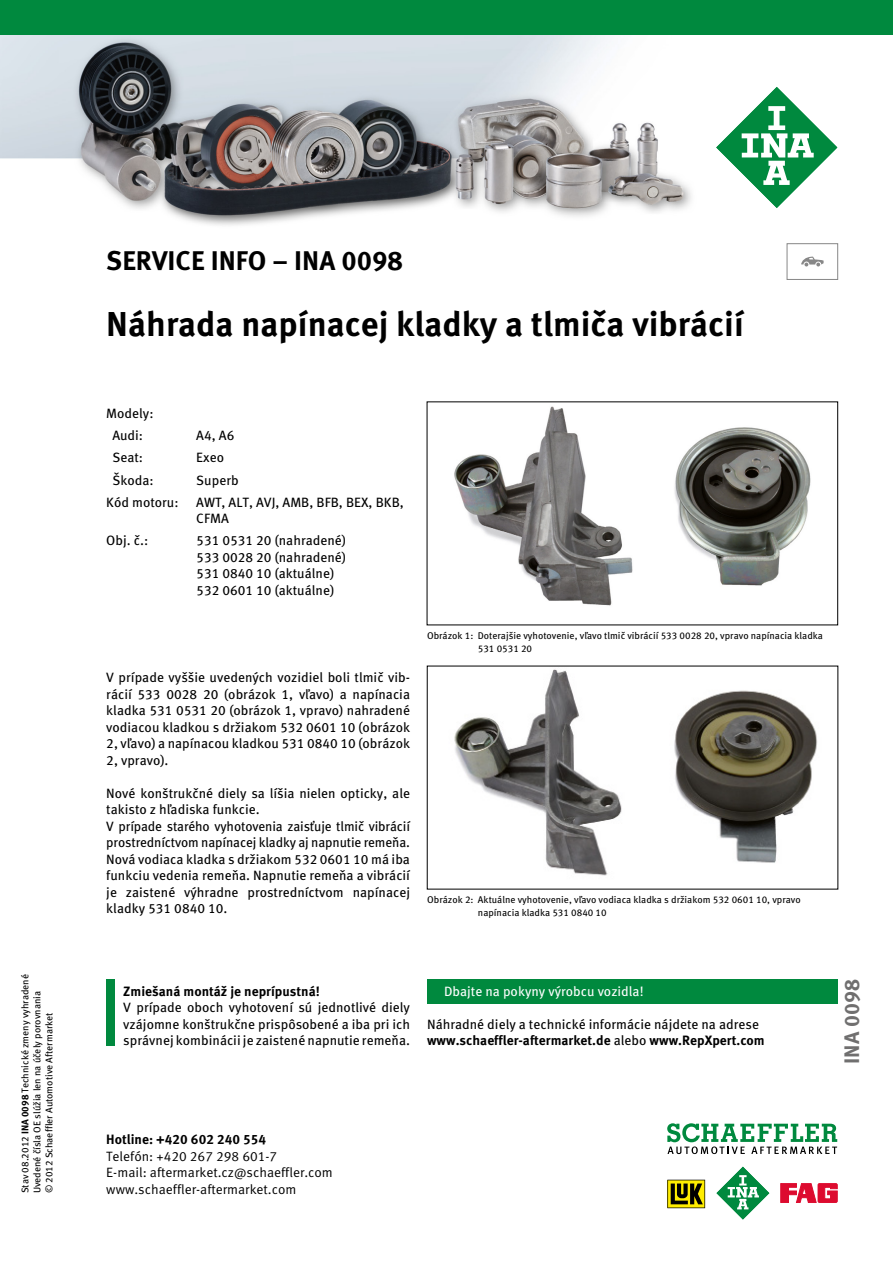
<style>
.page{position:relative;width:893px;height:1263px;background:#fff}
.page>*{position:absolute;margin:0;border:0;box-sizing:border-box;transform-origin:0 0}
.t1{font:700 34.5px "Meta Pro";color:#000}
.t2{font:700 27px "Meta Pro";color:#000}
.t3{font:700 21px "Meta Pro";color:#706f6f}
.t4{font:13.5px/16.5px "Meta Pro";color:#000}
.t5{font:13.5px/16.5px "Meta Pro Norm";color:#000}
.t6{font:700 13.5px "Meta Pro";color:#000}
.t7{font:13.5px "Meta Pro";color:#fff}
.t8{font:9.75px/12.8px "Meta Pro";color:#000}
.s1{font-weight:700}
</style>
<div class="page">
<div style="left:106px;top:979px;width:9px;height:66px;background:#00893e"></div>
<img style="left:454px;top:406px;width:357px;height:200px">
<img style="left:454px;top:669px;width:364px;height:207px">
<div style="left:427px;top:979px;width:411px;height:25px;background:#00893e"></div>
<div style="left:787px;top:243px;width:51px;height:37px;border:1px solid #878787"></div>
<svg style="left:801px;top:257px;width:23px;height:9px"></svg>
<img style="left:0;top:34px;width:893px;height:191px">
<svg style="left:667px;top:1180px;width:38px;height:28px"></svg>
<svg style="left:781px;top:1183px;width:56px;height:19px"></svg>
<svg style="left:716px;top:1166px;width:54px;height:54px"></svg>
<svg style="left:667px;top:1123px;width:170px;height:31px"></svg>
<svg style="left:715px;top:85px;width:124px;height:124px"></svg>
<div style="left:0;top:0;width:893px;height:34px;background:#00893e"></div>
<p class="t8" style="left:19px;top:1193px;width:221px;line-height:12px;rotate:-90deg">Stav 08.2012 <span class="s1">INA 0098</span> Technické zmeny vyhradené<br>Uvedené čísla OE slúžia len na účely porovnania<br>© 2012 Schaeffler Automotive Aftermarket</p>
<h2 class="t2" style="left:106px;top:239px;width:298px">SERVICE INFO – INA 0098</h2>
<h1 class="t1" style="left:106px;top:297px;width:639px">Náhrada napínacej kladky a tlmiča vibrácií</h1>
<p class="t4" style="left:106px;top:401px;width:49px;line-height:22.2px;text-align:center">Modely:<br>Audi:</p>
<p class="t4" style="left:196px;top:426px;width:40px">A4, A6</p>
<p class="t4" style="left:112px;top:449px;width:32px">Seat:</p>
<p class="t4" style="left:196px;top:449px;width:29px">Exeo</p>
<p class="t4" style="left:112px;top:471px;width:43px">Škoda:</p>
<p class="t4" style="left:196px;top:471px;width:44px">Superb</p>
<p class="t4" style="left:106px;top:493px;width:74px">Kód motoru:</p>
<p class="t4" style="left:196px;top:493px;width:209px">AWT, ALT, AVJ, AMB, BFB, BEX, BKB,<br>CFMA</p>
<p class="t4" style="left:106px;top:532px;width:43px">Obj. č.:</p>
<p class="t4" style="left:196px;top:532px;width:151px">531 0531 20 (nahradené)<br>533 0028 20 (nahradené)<br>531 0840 10 (aktuálne)<br>532 0601 10 (aktuálne)</p>
<p class="t4" style="left:106px;top:668px;width:305px;text-align:justify">V prípade vyššie uvedených vozidiel boli tlmič vib&shy;rácií 533 0028 20 (obrázok 1, vľavo) a napínacia kladka 531 0531 20 (obrázok 1, vpravo) nahradené vodiacou kladkou s držiakom 532 0601 10 (obrázok 2, vľavo) a napínacou kladkou 531 0840 10 (obrázok 2, vpravo).</p>
<p class="t4" style="left:106px;top:784px;width:305px">Nové konštrukčné diely sa líšia nielen opticky, ale takisto z hľadiska funkcie.<br>V prípade starého vyhotovenia zaisťuje tlmič vibrácií prostredníctvom napínacej kladky aj napnutie remeňa.<br>Nová vodiaca kladka s držiakom 532 0601 10 má iba funkciu vedenia remeňa. Napnutie remeňa a vibrácií je zaistené výhradne prostredníctvom napínacej kladky 531 0840 10.</p>
<p class="t8" style="left:478px;top:628px;width:347px;text-indent:-51px">Obrázok 1: Doterajšie vyhotovenie, vľavo tlmič vibrácií 533 0028 20, vpravo napínacia kladka<br>531 0531 20</p>
<p class="t8" style="left:478px;top:893px;width:324px;text-indent:-51px">Obrázok 2: Aktuálne vyhotovenie, vľavo vodiaca kladka s držiakom 532 0601 10, vpravo napínacia kladka 531 0840 10</p>
<p class="t6" style="left:123px;top:981px;width:198px">Zmiešaná montáž je neprípustná!</p>
<p class="t4" style="left:123px;top:998px;width:288px;text-align:justify">V prípade oboch vyhotovení sú jednotlivé diely vzájomne konštrukčne prispôsobené a iba pri ich správnej kombinácii je zaistené napnutie remeňa.</p>
<p class="t7" style="left:444px;top:981px;width:201px">Dbajte na pokyny výrobcu vozidla!</p>
<p class="t4" style="left:427px;top:1015px;width:339px">Náhradné diely a technické informácie nájdete na adrese <span class="s1">www.schaeffler-aftermarket.de</span> alebo <span class="s1">www.RepXpert.com</span></p>
<h3 class="t3" style="left:835px;top:1064px;width:86px;rotate:-90deg">INA 0098</h3>
<p class="t6" style="left:106px;top:1129px;width:162px">Hotline: +420 602 240 554</p>
<p class="t5" style="left:106px;top:1147px;width:228px">Telefón: +420 267 298 601-7<br>E-mail: aftermarket.cz@schaeffler.com www.schaeffler-aftermarket.com</p>
</div>
